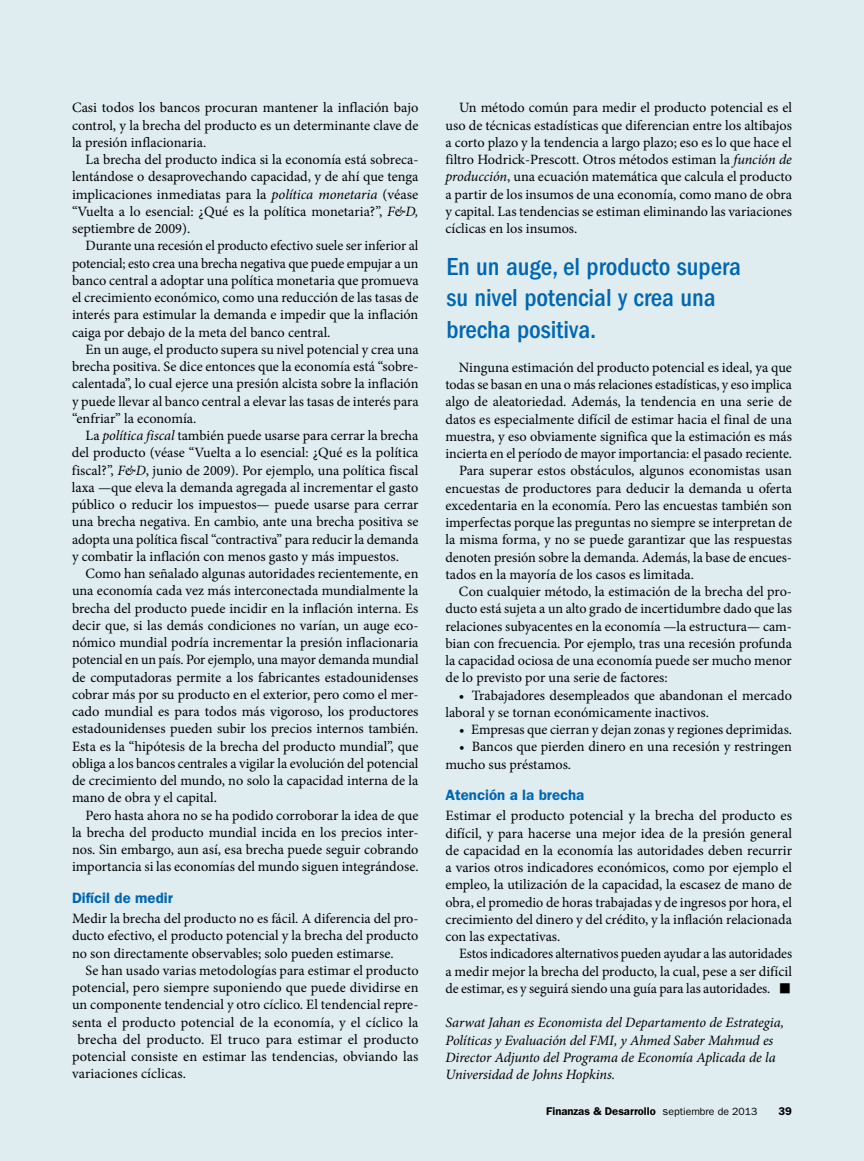
<style>
.page{position:relative;width:864px;height:1161px;background:#dfedf0}
.page>*{position:absolute;margin:0;border:0;box-sizing:border-box;transform-origin:0 0}
.t1{font:34.5px "Minion Pro";color:#000}
.t2{font:500 condensed 25.5px/31.5px "ITC Franklin Gothic Std";color:#0066b3}
.t3{font:600 15px "ITC Franklin Gothic Std";color:#0066b3}
.t4{font:14.25px/17.2px "Minion Pro";color:#000;text-align:justify}
.t5{font:italic 14.25px/17.2px "Minion Pro";letter-spacing:-.01em;color:#000}
.t6{font:600 11.25px "ITC Franklin Gothic Std";color:#000}
.s1{font-style:italic}
.s2{font-weight:400}
.s3{font-weight:400;font-size:10.5px}
</style>
<div class="page">
<p class="t4" style="left:72px;top:99px;width:348px">Casi todos los bancos procuran mantener la inflación bajo control, y la brecha del producto es un determinante clave de la presión inflacionaria.</p>
<p class="t4" style="left:72px;top:151px;width:348px;text-indent:13px">La brecha del producto indica si la economía está sobreca&shy;lentándose o desaprovechando capacidad, y de ahí que tenga implicaciones inmediatas para la <span class="s1">política monetaria</span> (véase “Vuelta a lo esencial: ¿Qué es la política monetaria?”, <span class="s1">F&amp;D, </span>septiembre de 2009).</p>
<p class="t4" style="left:72px;top:237px;width:348px;text-indent:14px">Durante una recesión el producto efectivo suele ser inferior al potencial; esto crea una brecha negativa que puede empujar a un banco central a adoptar una política monetaria que promueva el crecimiento económico, como una reducción de las tasas de interés para estimular la demanda e impedir que la inflación caiga por debajo de la meta del banco central.</p>
<p class="t4" style="left:72px;top:341px;width:348px;text-indent:14px">En un auge, el producto supera su nivel potencial y crea una brecha positiva. Se dice entonces que la economía está “sobre&shy;calentada”, lo cual ejerce una presión alcista sobre la inflación y puede llevar al banco central a elevar las tasas de interés para “enfriar” la economía.</p>
<p class="t4" style="left:72px;top:427px;width:348px;text-indent:13px">La <span class="s1">política fiscal</span> también puede usarse para cerrar la brecha del producto (véase “Vuelta a lo esencial: ¿Qué es la política fiscal?”, <span class="s1">F&amp;D</span>, junio de 2009). Por ejemplo, una política fiscal laxa —que eleva la demanda agregada al incrementar el gasto público o reducir los impuestos— puede usarse para cerrar una brecha negativa. En cambio, ante una brecha positiva se adopta una política fiscal “contractiva” para reducir la demanda y combatir la inflación con menos gasto y más impuestos.</p>
<p class="t4" style="left:72px;top:565px;width:348px;text-indent:13px">Como han señalado algunas autoridades recientemente, en una economía cada vez más interconectada mundialmente la brecha del producto puede incidir en la inflación interna. Es decir que, si las demás condiciones no varían, un auge eco&shy;nómico mundial podría incrementar la presión inflacionaria potencial en un país. Por ejemplo, una mayor demanda mundial de computadoras permite a los fabricantes estadounidenses cobrar más por su producto en el exterior, pero como el mer&shy;cado mundial es para todos más vigoroso, los productores estadounidenses pueden subir los precios internos también.<br>Esta es la “hipótesis de la brecha del producto mundial”, que obliga a los bancos centrales a vigilar la evolución del potencial de crecimiento del mundo, no solo la capacidad interna de la mano de obra y el capital.</p>
<p class="t4" style="left:72px;top:807px;width:348px;text-indent:13px">Pero hasta ahora no se ha podido corroborar la idea de que la brecha del producto mundial incida en los precios inter&shy;nos. Sin embargo, aun así, esa brecha puede seguir cobrando importancia si las economías del mundo siguen integrándose.</p>
<p class="t3" style="left:72px;top:889px;width:102px">Difícil de medir</p>
<p class="t4" style="left:72px;top:910px;width:348px">Medir la brecha del producto no es fácil. A diferencia del pro&shy;ducto efectivo, el producto potencial y la brecha del producto no son directamente observables; solo pueden estimarse.</p>
<p class="t4" style="left:86px;top:962px;width:335px">Se han usado varias metodologías para estimar el producto</p>
<p class="t4" style="left:72px;top:979px;width:348px">potencial, pero siempre suponiendo que puede dividirse en</p>
<p class="t4" style="left:72px;top:996px;width:348px">un componente tendencial y otro cíclico. El tendencial repre-</p>
<p class="t4" style="left:72px;top:1014px;width:348px">senta el producto potencial de la economía, y el cíclico la</p>
<p class="t4" style="left:77px;top:1031px;width:343px">brecha del producto. El truco para estimar el producto</p>
<p class="t4" style="left:72px;top:1048px;width:348px">potencial consiste en estimar las tendencias, obviando las</p>
<p class="t4" style="left:72px;top:1065px;width:116px">variaciones cíclicas.</p>
<p class="t4" style="left:446px;top:99px;width:348px;text-indent:14px">Un método común para medir el producto potencial es el uso de técnicas estadísticas que diferencian entre los altibajos a corto plazo y la tendencia a largo plazo; eso es lo que hace el filtro Hodrick-Prescott. Otros métodos estiman la <span class="s1">función de producción</span>, una ecuación matemática que calcula el producto a partir de los insumos de una economía, como mano de obra y capital. Las tendencias se estiman eliminando las variaciones cíclicas en los insumos.</p>
<h2 class="t2" style="left:446px;top:251px;width:296px">En un auge, el producto supera su nivel potencial y crea una brecha positiva.</h2>
<p class="t4" style="left:459px;top:359px;width:334px">Ninguna estimación del producto potencial es ideal, ya que</p>
<p class="t4" style="left:446px;top:376px;width:348px">todas se basan en una o más relaciones estadísticas, y eso implica</p>
<p class="t4" style="left:446px;top:393px;width:348px">algo de aleatoriedad. Además, la tendencia en una serie de</p>
<p class="t4" style="left:446px;top:411px;width:348px">datos es especialmente difícil de estimar hacia el final de una</p>
<p class="t4" style="left:446px;top:428px;width:348px">muestra, y eso obviamente significa que la estimación es más</p>
<p class="t4" style="left:446px;top:445px;width:348px">incierta en el período de mayor importancia: el pasado reciente.</p>
<p class="t4" style="left:459px;top:462px;width:335px">Para superar estos obstáculos, algunos economistas usan</p>
<p class="t4" style="left:446px;top:480px;width:348px">encuestas de productores para deducir la demanda u oferta</p>
<p class="t4" style="left:446px;top:497px;width:348px">excedentaria en la economía. Pero las encuestas también son</p>
<p class="t4" style="left:446px;top:514px;width:348px">imperfectas porque las preguntas no siempre se interpretan de</p>
<p class="t4" style="left:446px;top:531px;width:348px">la misma forma, y no se puede garantizar que las respuestas</p>
<p class="t4" style="left:446px;top:549px;width:348px">denoten presión sobre la demanda. Además, la base de encues-</p>
<p class="t4" style="left:446px;top:566px;width:250px">tados en la mayoría de los casos es limitada.</p>
<p class="t4" style="left:459px;top:583px;width:335px">Con cualquier método, la estimación de la brecha del pro-</p>
<p class="t4" style="left:446px;top:600px;width:348px">ducto está sujeta a un alto grado de incertidumbre dado que las</p>
<p class="t4" style="left:446px;top:618px;width:348px">relaciones subyacentes en la economía —la estructura— cam-</p>
<p class="t4" style="left:446px;top:635px;width:348px">bian con frecuencia. Por ejemplo, tras una recesión profunda</p>
<p class="t4" style="left:446px;top:652px;width:348px">la capacidad ociosa de una economía puede ser mucho menor</p>
<p class="t4" style="left:446px;top:669px;width:224px">de lo previsto por una serie de factores:</p>
<p class="t4" style="left:445px;top:687px;width:348px;text-indent:14px">• Trabajadores desempleados que abandonan el mercado laboral y se tornan económicamente inactivos.</p>
<p class="t4" style="left:459px;top:721px;width:334px">• Empresas que cierran y dejan zonas y regiones deprimidas.</p>
<p class="t4" style="left:446px;top:738px;width:348px;text-indent:13px">• Bancos que pierden dinero en una recesión y restringen mucho sus préstamos.</p>
<p class="t3" style="left:446px;top:786px;width:140px">Atención a la brecha</p>
<p class="t4" style="left:446px;top:807px;width:348px">Estimar el producto potencial y la brecha del producto es difícil, y para hacerse una mejor idea de la presión general de capacidad en la economía las autoridades deben recurrir a varios otros indicadores económicos, como por ejemplo el empleo, la utilización de la capacidad, la escasez de mano de obra, el promedio de horas trabajadas y de ingresos por hora, el crecimiento del dinero y del crédito, y la inflación relacionada con las expectativas.</p>
<p class="t4" style="left:446px;top:945px;width:348px;text-indent:14px">Estos indicadores alternativos pueden ayudar a las autoridades a medir mejor la brecha del producto, la cual, pese a ser difícil de estimar, es y seguirá siendo una guía para las autoridades.</p>
<h1 class="t1" style="left:778px;top:962px;width:15px">■</h1>
<p class="t5" style="left:446px;top:1014px;width:340px">Sarwat Jahan es Economista del Departamento de Estrategia, Políticas y Evaluación del FMI, y Ahmed Saber Mahmud es Director Adjunto del Programa de Economía Aplicada de la Universidad de Johns Hopkins.</p>
<p class="t6" style="left:546px;top:1104px;width:213px">Finanzas &amp; Desarrollo <span class="s2">s</span><span class="s3">eptiembre de 2013</span></p>
<p class="t6" style="left:779px;top:1104px;width:15px">39</p>
</div>
